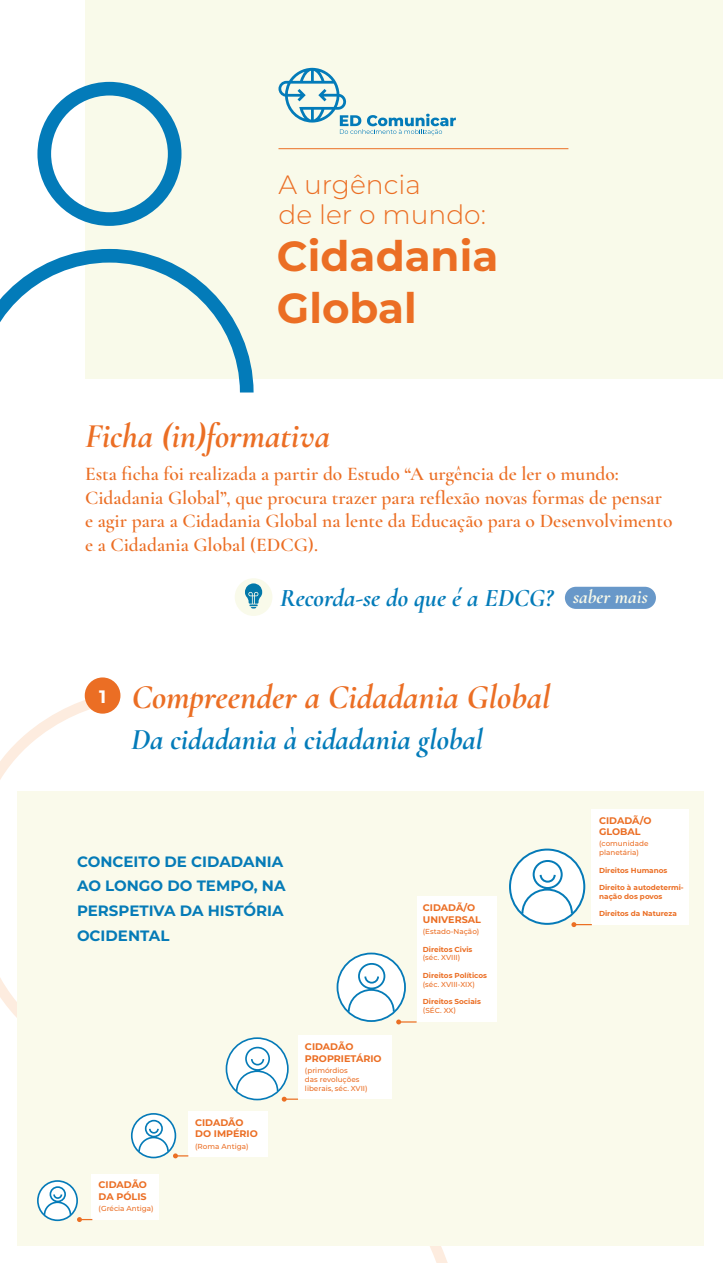
<style>
.page{position:relative;width:723px;height:1263px;background:#fff}
.page>*{position:absolute;margin:0;border:0;box-sizing:border-box;transform-origin:0 0}
.t1{font:700 42px/52.7px "Montserrat";color:#eb6e24}
.t2{font:italic 700 34.5px "Cormorant Garamond";color:#eb6e24}
.t3{font:italic 700 30px "Cormorant";color:#037bb9}
.t4{font:300 26.55px/29.2px "Montserrat";color:#eb6e24}
.t5{font:italic 700 25.5px "Cormorant Garamond";color:#037bb9}
.t6{font:600 19.5px/23.4px "Cormorant Garamond";color:#eb6e24}
.t7{font:italic 700 19.5px "Cormorant Garamond";color:#f9faea}
.t8{font:700 15px/24.8px "Montserrat";color:#057bb7}
.t9{font:700 9.6px/11.6px "Montserrat";color:#eb6e24}
.t10{font:500 7.2px/8.7px "Montserrat";color:#eb6e24}
.t11{font:700 7.2px/8.7px "Montserrat";color:#eb6e24}
.s1{font-family:"Montserrat";font-style:normal;font-size:18px;color:#fff}
</style>
<div class="page">
<svg style="left:0;top:689px;width:484px;height:574px"></svg>
<div style="left:85px;top:0;width:638px;height:378px;background:#f9faea"></div>
<svg style="left:278px;top:68px;width:178px;height:67px"></svg>
<hr style="left:278px;top:148px;width:290px;height:1px;background:#eb6e24">
<div style="left:85px;top:677px;width:35px;height:37px;background:#eb6e24;border-radius:50%"></div>
<svg style="left:235px;top:578px;width:37px;height:38px"></svg>
<div style="left:565px;top:587px;width:91px;height:22px;background:#6898c9;border-radius:11px"></div>
<svg style="left:0;top:249px;width:254px;height:143px"></svg>
<svg style="left:37px;top:82px;width:144px;height:144px"></svg>
<div style="left:17px;top:791px;width:687px;height:454px;background:#fafaeb"></div>
<div style="left:188px;top:1111px;width:80px;height:45px;background:#fff"></div>
<div style="left:298px;top:1036px;width:93px;height:63px;background:#fff"></div>
<div style="left:417px;top:897px;width:79px;height:125px;background:#fff"></div>
<div style="left:91px;top:1175px;width:68px;height:45px;background:#fff"></div>
<svg style="left:510px;top:849px;width:74px;height:75px"></svg>
<div style="left:509px;top:848px;width:76px;height:77px;border:2px solid #057ab8;border-radius:50%"></div>
<svg style="left:520px;top:859px;width:54px;height:56px;background:#deedf5"></svg>
<div style="left:592px;top:809px;width:97px;height:116px;background:#fff"></div>
<svg style="left:396px;top:1019px;width:21px;height:5px"></svg>
<svg style="left:571px;top:922px;width:21px;height:5px"></svg>
<svg style="left:38px;top:1181px;width:39px;height:39px"></svg>
<div style="left:37px;top:1180px;width:41px;height:41px;border:2px solid #057ab8;border-radius:50%"></div>
<svg style="left:43px;top:1185px;width:49px;height:37px"></svg>
<svg style="left:132px;top:1114px;width:43px;height:43px"></svg>
<div style="left:131px;top:1113px;width:45px;height:45px;border:2px solid #057ab8;border-radius:50%"></div>
<svg style="left:137px;top:1119px;width:51px;height:39px"></svg>
<svg style="left:226px;top:1038px;width:62px;height:61px"></svg>
<div style="left:226px;top:1037px;width:63px;height:63px;border:2px solid #057ab8;border-radius:50%"></div>
<svg style="left:235px;top:1046px;width:63px;height:56px"></svg>
<svg style="left:337px;top:953px;width:68px;height:68px"></svg>
<div style="left:337px;top:952px;width:69px;height:70px;border:2px solid #057ab8;border-radius:50%"></div>
<svg style="left:347px;top:962px;width:48px;height:51px;background:#deedf5"></svg>
<h3 class="t4" style="left:278px;top:169px;width:209px">A urgência<br>de ler o mundo:</h3>
<h1 class="t1" style="left:277px;top:227px;width:223px">Cidadania<br>Global</h1>
<h2 class="t2" style="left:85px;top:415px;width:247px">Ficha (in)formativa</h2>
<p class="t6" style="left:85px;top:462px;width:589px">Esta ficha foi realizada a partir do Estudo “A urgência de ler o mundo:<br>Cidadania Global”, que procura trazer para reflexão novas formas de pensar e agir para a Cidadania Global na lente da Educação para o Desenvolvimento e a Cidadania Global (EDCG).</p>
<h3 class="t5" style="left:280px;top:582px;width:274px">Recorda-se do que é a EDCG?</h3>
<p class="t7" style="left:573px;top:585px;width:76px">saber mais</p>
<h2 class="t2" style="left:99px;top:675px;width:453px"><span class="s1">1</span> Compreender a Cidadania Global</h2>
<h3 class="t3" style="left:131px;top:720px;width:354px">Da cidadania à cidadania global</h3>
<p class="t8" style="left:77px;top:848px;width:210px">CONCEITO DE CIDADANIA<br>AO LONGO DO TEMPO, NA<br>PERSPETIVA DA HISTÓRIA<br>OCIDENTAL</p>
<p class="t9" style="left:99px;top:1179px;width:50px">CIDADÃO<br>DA PÓLIS</p>
<p class="t10" style="left:99px;top:1204px;width:56px">(Grécia Antiga)</p>
<p class="t9" style="left:195px;top:1116px;width:64px">CIDADÃO<br>DO IMPÉRIO</p>
<p class="t10" style="left:195px;top:1141px;width:55px">(Roma Antiga)</p>
<p class="t9" style="left:305px;top:1040px;width:78px">CIDADÃO<br>PROPRIETÁRIO</p>
<p class="t10" style="left:305px;top:1066px;width:64px">(primórdios<br>das revoluções liberais, séc. XVII)</p>
<p class="t9" style="left:423px;top:902px;width:60px">CIDADÃ/O<br>UNIVERSAL</p>
<p class="t10" style="left:423px;top:927px;width:58px">(Estado-Nação)</p>
<p class="t11" style="left:423px;top:944px;width:51px">Direitos Civis</p>
<p class="t10" style="left:423px;top:953px;width:39px">(séc. XVIII)</p>
<p class="t11" style="left:423px;top:970px;width:66px">Direitos Políticos</p>
<p class="t10" style="left:423px;top:979px;width:53px">(séc. XVIII-XIX)</p>
<p class="t11" style="left:423px;top:997px;width:60px">Direitos Sociais</p>
<p class="t10" style="left:423px;top:1005px;width:35px">(SÉC. XX)</p>
<p class="t9" style="left:599px;top:814px;width:54px">CIDADÃ/O<br>GLOBAL</p>
<p class="t10" style="left:599px;top:839px;width:51px">(comunidade planetária)</p>
<p class="t11" style="left:599px;top:865px;width:70px">Direitos Humanos</p>
<p class="t11" style="left:599px;top:883px;width:86px">Direito à autodetermi&shy;nação dos povos</p>
<p class="t11" style="left:599px;top:909px;width:79px">Direitos da Natureza</p>
</div>
